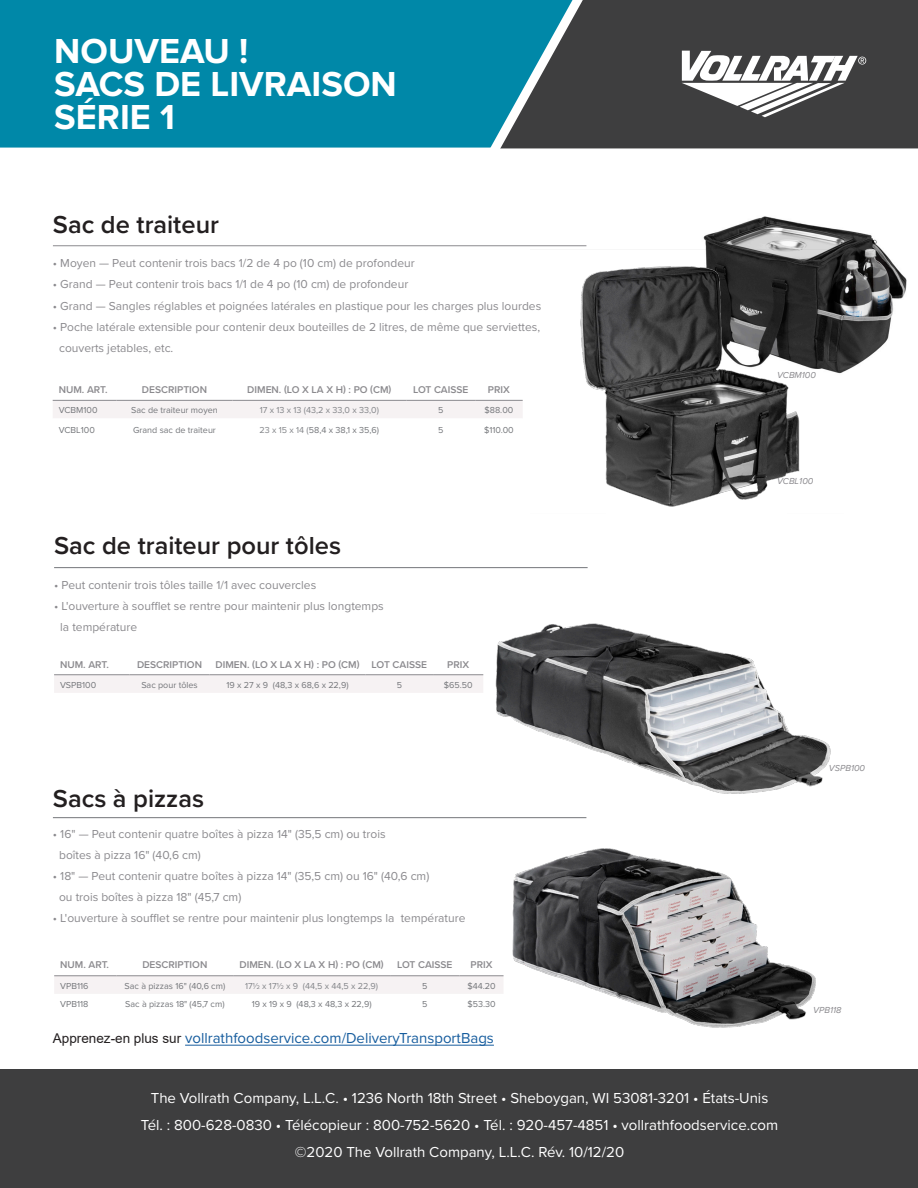
<style>
.page{position:relative;width:918px;height:1188px;background:#fff}
.page>*{position:absolute;margin:0;border:0;box-sizing:border-box;transform-origin:0 0}
.t1{font:700 36px "Proxima Nova";color:#fff}
.PRODUCT_HEADLINE{font:600 25.5px "Proxima Nova";color:#231f20}
.t2{font:15px "Proxima Nova";color:#fff}
.t3{font:15px "Proxima Nova";color:#175d9e}
.PROD_-_Bullets{font:12px "Proxima Nova";color:#8b8a8e}
.PROD_SPEC___Title{font:600 10.2px "Proxima Nova";color:#8b8a8e}
.PROD_SPEC___Data{font:9px "Proxima Nova";color:#74767a}
.PROD_SPEC___Data-2{font:9px "Proxima Nova";color:#838589}
.PROD_-_Bullets-2{font:italic 9px "Proxima Nova";color:#8b8a8e}
.s1{color:#838589}
.s2{font-family:"Arial";font-size:13.5px;color:#231f20}
</style>
<div class="page">
<img style="left:703px;top:216px;width:204px;height:156px">
<hr style="left:185px;top:1045px;width:309px;height:1px;background:#175d9e">
<hr style="left:53px;top:817px;width:533px;height:1px;background:#74767a">
<img style="left:438px;top:817px;width:378px;height:229px">
<hr style="left:54px;top:567px;width:534px;height:1px;background:#74767a">
<img style="left:475px;top:567px;width:356px;height:227px">
<hr style="left:53px;top:245px;width:533px;height:1px;background:#8b8a8e">
<img style="left:580px;top:249px;width:263px;height:258px">
<div style="left:53px;top:401px;width:469px;height:17px;background:#f6f2f3"></div>
<hr style="left:53px;top:400px;width:64px;height:1px;background:#8b8a8e">
<hr style="left:117px;top:400px;width:115px;height:1px;background:#8b8a8e">
<hr style="left:232px;top:400px;width:174px;height:1px;background:#8b8a8e">
<hr style="left:406px;top:400px;width:69px;height:1px;background:#8b8a8e">
<hr style="left:475px;top:400px;width:48px;height:1px;background:#8b8a8e">
<div style="left:54px;top:675px;width:429px;height:18px;background:#f6f2f3"></div>
<hr style="left:54px;top:674px;width:76px;height:1px;background:#8b8a8e">
<hr style="left:130px;top:674px;width:80px;height:1px;background:#8b8a8e">
<hr style="left:210px;top:674px;width:156px;height:1px;background:#8b8a8e">
<hr style="left:366px;top:674px;width:67px;height:1px;background:#8b8a8e">
<hr style="left:433px;top:674px;width:50px;height:1px;background:#8b8a8e">
<svg style="left:54px;top:976px;width:450px;height:36px"></svg>
<hr style="left:54px;top:975px;width:63px;height:1px;background:#8b8a8e">
<hr style="left:117px;top:975px;width:116px;height:1px;background:#8b8a8e">
<hr style="left:233px;top:975px;width:157px;height:1px;background:#8b8a8e">
<hr style="left:390px;top:975px;width:70px;height:1px;background:#8b8a8e">
<hr style="left:460px;top:975px;width:44px;height:1px;background:#8b8a8e">
<div style="left:0;top:1069px;width:918px;height:119px;background:#3e3e3f"></div>
<div style="left:0;top:0;width:477px;height:148px;background:#0088a8"></div>
<div style="left:609px;top:0;width:309px;height:148px;background:#3e3e3f"></div>
<svg style="left:477px;top:0;width:132px;height:149px;background:#336c7a"></svg>
<svg style="left:682px;top:51px;width:184px;height:66px"></svg>
<p class="t1" style="left:54px;top:30px;width:196px">NOUVEAU !</p>
<p class="t1" style="left:54px;top:63px;width:344px">SACS DE LIVRAISON</p>
<p class="t1" style="left:54px;top:96px;width:122px">SÉRIE 1</p>
<p class="PRODUCT_HEADLINE" style="left:53px;top:205px;width:168px">Sac de traiteur</p>
<p class="PROD_-_Bullets" style="left:53px;top:254px;width:363px">• Moyen — Peut contenir trois bacs 1/2 de 4 po (10 cm) de profondeur</p>
<p class="PROD_-_Bullets" style="left:53px;top:275px;width:357px">• Grand — Peut contenir trois bacs 1/1 de 4 po (10 cm) de profondeur</p>
<p class="PROD_-_Bullets" style="left:53px;top:297px;width:490px">• Grand — Sangles réglables et poignées latérales en plastique pour les charges plus lourdes</p>
<p class="PROD_-_Bullets" style="left:53px;top:318px;width:489px">• Poche latérale extensible pour contenir deux bouteilles de 2 litres, de même que serviettes,</p>
<p class="PROD_-_Bullets" style="left:59px;top:339px;width:116px">couverts jetables, etc.</p>
<p class="PROD_SPEC___Title" style="left:59px;top:382px;width:50px">NUM. ART.</p>
<p class="PROD_SPEC___Title" style="left:142px;top:382px;width:67px">DESCRIPTION</p>
<p class="PROD_SPEC___Title" style="left:247px;top:382px;width:146px">DIMEN. (LO X LA X H) : PO (CM)</p>
<p class="PROD_SPEC___Title" style="left:413px;top:382px;width:57px">LOT CAISSE</p>
<p class="PROD_SPEC___Title" style="left:488px;top:382px;width:23px">PRIX</p>
<p class="PROD_SPEC___Data" style="left:59px;top:403px;width:40px">VCBM100</p>
<p class="PROD_SPEC___Data" style="left:131px;top:403px;width:88px">Sac de traiteur moyen</p>
<p class="PROD_SPEC___Data-2" style="left:260px;top:403px;width:121px">17 x 13 x 13 (43,2 x 33,0 x 33,0)</p>
<p class="PROD_SPEC___Data" style="left:438px;top:403px;width:7px">5</p>
<p class="PROD_SPEC___Data" style="left:485px;top:403px;width:30px">$88.00</p>
<p class="PROD_SPEC___Data" style="left:59px;top:423px;width:38px">VCBL100</p>
<p class="PROD_SPEC___Data" style="left:133px;top:423px;width:84px">Grand sac de traiteur</p>
<p class="PROD_SPEC___Data" style="left:260px;top:423px;width:121px"><span class="s1">23 x 15 x 14 (</span>58,4 x 38,1 x 35,6)</p>
<p class="PROD_SPEC___Data" style="left:438px;top:423px;width:7px">5</p>
<p class="PROD_SPEC___Data" style="left:484px;top:423px;width:31px">$110.00</p>
<p class="PRODUCT_HEADLINE" style="left:54px;top:527px;width:289px">Sac de traiteur pour tôles</p>
<p class="PROD_-_Bullets" style="left:54px;top:576px;width:264px">• Peut contenir trois tôles taille 1/1 avec couvercles</p>
<p class="PROD_-_Bullets" style="left:54px;top:597px;width:331px">• L'ouverture à soufflet se rentre pour maintenir plus longtemps</p>
<p class="PROD_-_Bullets" style="left:60px;top:618px;width:78px">la température</p>
<p class="PROD_SPEC___Title" style="left:60px;top:657px;width:50px">NUM. ART.</p>
<p class="PROD_SPEC___Title" style="left:137px;top:657px;width:67px">DESCRIPTION</p>
<p class="PROD_SPEC___Title" style="left:216px;top:657px;width:146px">DIMEN. (LO X LA X H) : PO (CM)</p>
<p class="PROD_SPEC___Title" style="left:372px;top:657px;width:57px">LOT CAISSE</p>
<p class="PROD_SPEC___Title" style="left:447px;top:657px;width:23px">PRIX</p>
<p class="PROD_SPEC___Data" style="left:60px;top:678px;width:38px">VSPB100</p>
<p class="PROD_SPEC___Data" style="left:141px;top:678px;width:58px">Sac pour tôles</p>
<p class="PROD_SPEC___Data" style="left:227px;top:678px;width:124px">19 x 27 x 9 (48,3 x 68,6 x 22,9)</p>
<p class="PROD_SPEC___Data" style="left:397px;top:678px;width:7px">5</p>
<p class="PROD_SPEC___Data" style="left:444px;top:678px;width:30px">$65.50</p>
<p class="PRODUCT_HEADLINE" style="left:53px;top:780px;width:153px">Sacs à pizzas</p>
<p class="PROD_-_Bullets" style="left:53px;top:825px;width:334px">• 16" — Peut contenir quatre boîtes à pizza 14" (35,5 cm) ou trois</p>
<p class="PROD_-_Bullets" style="left:59px;top:846px;width:143px">boîtes à pizza 16" (40,6 cm)</p>
<p class="PROD_-_Bullets" style="left:53px;top:867px;width:378px">• 18" — Peut contenir quatre boîtes à pizza 14" (35,5 cm) ou 16" (40,6 cm)</p>
<p class="PROD_-_Bullets" style="left:59px;top:888px;width:184px">ou trois boîtes à pizza 18" (45,7 cm)</p>
<p class="PROD_-_Bullets" style="left:53px;top:909px;width:414px">• L'ouverture à soufflet se rentre pour maintenir plus longtemps la température</p>
<p class="PROD_SPEC___Title" style="left:60px;top:957px;width:50px">NUM. ART.</p>
<p class="PROD_SPEC___Title" style="left:142px;top:957px;width:67px">DESCRIPTION</p>
<p class="PROD_SPEC___Title" style="left:240px;top:957px;width:146px">DIMEN. (LO X LA X H) : PO (CM)</p>
<p class="PROD_SPEC___Title" style="left:397px;top:957px;width:57px">LOT CAISSE</p>
<p class="PROD_SPEC___Title" style="left:471px;top:957px;width:23px">PRIX</p>
<p class="PROD_SPEC___Data" style="left:60px;top:979px;width:30px">VPB116</p>
<p class="PROD_SPEC___Data" style="left:125px;top:979px;width:102px">Sac à pizzas 16" (40,6 cm)</p>
<p class="PROD_SPEC___Data-2" style="left:245px;top:979px;width:135px">171/2 x 171/2 x 9 (44,5 x 44,5 x 22,9)</p>
<p class="PROD_SPEC___Data" style="left:422px;top:979px;width:7px">5</p>
<p class="PROD_SPEC___Data" style="left:467px;top:979px;width:30px">$44.20</p>
<p class="PROD_SPEC___Data" style="left:60px;top:997px;width:30px">VPB118</p>
<p class="PROD_SPEC___Data" style="left:125px;top:997px;width:101px">Sac à pizzas 18" (45,7 cm)</p>
<p class="PROD_SPEC___Data" style="left:252px;top:997px;width:121px">19 x 19 x 9 (48,3 x 48,3 x 22,9)</p>
<p class="PROD_SPEC___Data" style="left:422px;top:997px;width:7px">5</p>
<p class="PROD_SPEC___Data" style="left:467px;top:997px;width:30px">$53.30</p>
<p class="t3" style="left:53px;top:1027px;width:443px"><span class="s2">Apprenez-en plus sur</span> vollrathfoodservice.com/DeliveryTransportBags</p>
<p class="PROD_-_Bullets-2" style="left:777px;top:370px;width:40px">VCBM100</p>
<p class="PROD_-_Bullets-2" style="left:777px;top:476px;width:38px">VCBL100</p>
<p class="PROD_-_Bullets-2" style="left:829px;top:763px;width:38px">VSPB100</p>
<p class="PROD_-_Bullets-2" style="left:813px;top:1005px;width:30px">VPB118</p>
<p class="t2" style="left:151px;top:1087px;width:619px">The Vollrath Company, L.L.C. • 1236 North 18th Street • Sheboygan, WI 53081-3201 • États-Unis</p>
<p class="t2" style="left:141px;top:1114px;width:639px">Tél. : 800-628-0830 • Télécopieur : 800-752-5620 • Tél. : 920-457-4851 • vollrathfoodservice.com</p>
<p class="t2" style="left:295px;top:1141px;width:331px">©2020 The Vollrath Company, L.L.C. Rév. 10/12/20</p>
</div>
